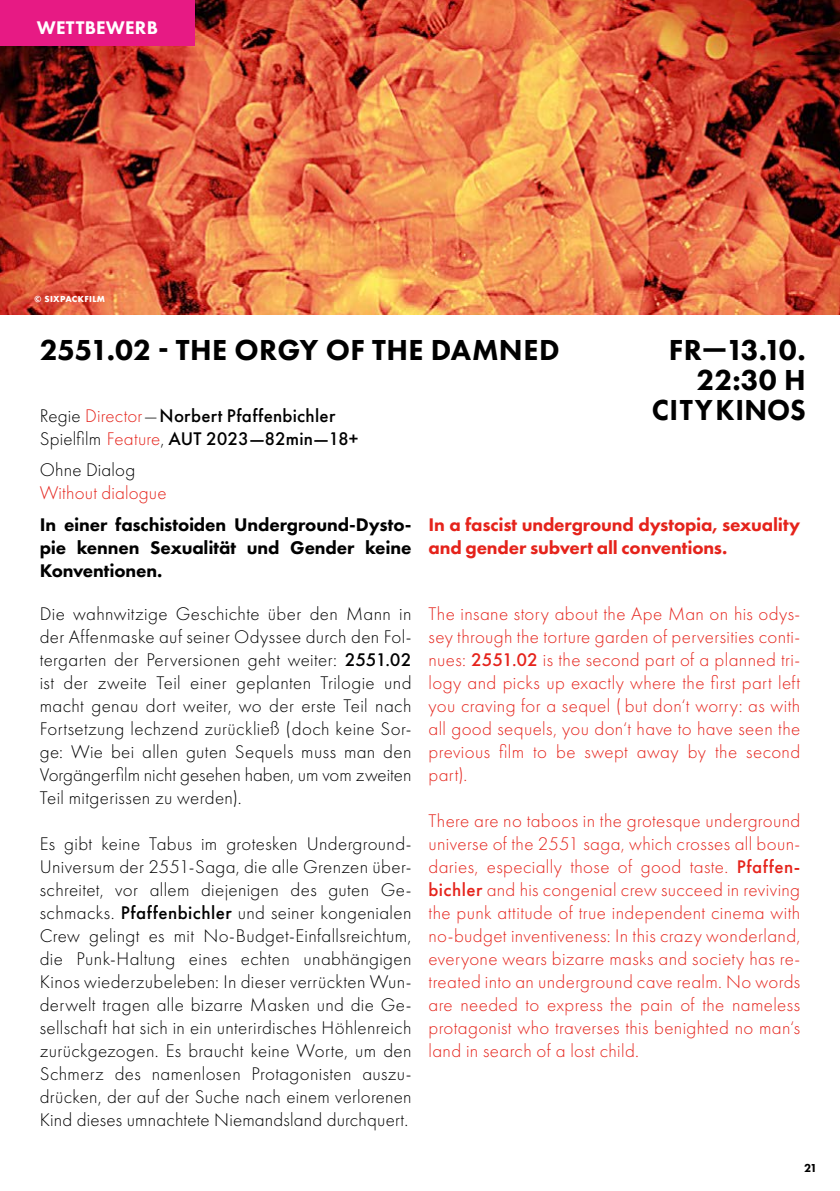
<style>
.page{position:relative;width:840px;height:1191px;background:#fff}
.page>*{position:absolute;margin:0;border:0;box-sizing:border-box;transform-origin:0 0}
.t1{font:800 30px/30px "Futura PT";letter-spacing:.01em;color:#000;text-align:right}
.t2{font:800 30px "Futura PT";letter-spacing:.01em;color:#000;scale:.95 1}
.t3{font:300 19px/23px "Futura PT";letter-spacing:.01em;color:#000;text-align:justify}
.t4{font:300 19px/23px "Futura PT";letter-spacing:.02em;color:#e5231b;text-align:justify}
.t5{font:800 19px/23px "Futura PT";letter-spacing:-.01em;color:#000;text-align:justify}
.t6{font:800 19px/23px "Futura PT";letter-spacing:-.01em;color:#e5231b}
.t7{font:500 19px "Futura PT";letter-spacing:.015em;color:#000}
.t8{font:500 19px "Futura PT";letter-spacing:-.005em;color:#000}
.t9{font:800 19px "Futura PT";letter-spacing:.01em;color:#fff}
.t10{font:800 12px "Futura PT";color:#000}
.t11{font:700 8px "Futura";letter-spacing:.04em;color:#fff}
.s1{font-weight:300}
.s2{font-weight:300;color:#e5231b}
.s3{font-weight:500}
</style>
<div class="page">
<img style="left:1px;top:0;width:838px;height:315px">
<img style="left:0;top:0;width:1px;height:315px">
<div style="left:0;top:0;width:195px;height:34px;background:#e71a84"></div>
<div style="left:0;top:11px;width:195px;height:34px;background:#e71a84"></div>
<p class="t9" style="left:37px;top:16px;width:122px">WETTBEWERB</p>
<p class="t11" style="left:34px;top:293px;width:73px">© SIXPACKFILM</p>
<h1 class="t1" style="left:40px;top:335px;width:521px">2551.02 - THE ORGY OF THE DAMNED</h1>
<h1 class="t1" style="left:668px;top:335px;width:138px">FR—13.10.<br>22:30 H</h1>
<p class="t7" style="left:40px;top:404px;width:297px"><span class="s1">Regie</span> <span class="s2">Director</span><span class="s1">—</span>Norbert Pfaffenbichler</p>
<h1 class="t2" style="left:651px;top:391px;width:163px">CITY KINOS</h1>
<p class="t8" style="left:40px;top:427px;width:320px"><span class="s1">Spielfilm</span> <span class="s2">Feature</span><span class="s1">,</span> AUT 2023—82min—18+</p>
<p class="t3" style="left:40px;top:459px;width:97px">Ohne Dialog</p>
<p class="t4" style="left:40px;top:482px;width:128px">Without dialogue</p>
<p class="t5" style="left:40px;top:513px;width:373px">In einer faschistoiden Underground-Dysto&shy;pie kennen Sexualität und Gender keine Konventionen.</p>
<p class="t3" style="left:40px;top:602px;width:373px">Die wahnwitzige Geschichte über den Mann in der Affenmaske auf seiner Odyssee durch den Fol&shy;tergarten der Perversionen geht weiter: <span class="s3">2551.02 </span>ist der zweite Teil einer geplanten Trilogie und macht genau dort weiter, wo der erste Teil nach Fortsetzung lechzend zurückließ (doch keine Sor&shy;ge: Wie bei allen guten Sequels muss man den Vorgängerfilm nicht gesehen haben, um vom zweiten Teil mitgerissen zu werden).</p>
<p class="t3" style="left:40px;top:832px;width:373px">Es gibt keine Tabus im grotesken Underground-Universum der 2551-Saga, die alle Grenzen über&shy;schreitet, vor allem diejenigen des guten Ge&shy;schmacks. <span class="s3">Pfaffenbichler</span> und seiner kongenialen Crew gelingt es mit No-Budget-Einfallsreichtum, die Punk-Haltung eines echten unabhängigen Kinos wiederzubeleben: In dieser verrückten Wun&shy;derwelt tragen alle bizarre Masken und die Ge&shy;sellschaft hat sich in ein unterirdisches Höhlenreich zurückgezogen. Es braucht keine Worte, um den Schmerz des namenlosen Protagonisten auszu&shy;drücken, der auf der Suche nach einem verlorenen Kind dieses umnachtete Niemandsland durchquert.</p>
<p class="t6" style="left:428px;top:513px;width:373px">In a fascist underground dystopia, sexuality and gender subvert all conventions.</p>
<p class="t4" style="left:428px;top:602px;width:373px">The insane story about the Ape Man on his odys&shy;sey through the torture garden of perversities conti&shy;nues: <span class="s3">2551.02</span> is the second part of a planned tri&shy;logy and picks up exactly where the first part left you craving for a sequel ( but don‘t worry: as with all good sequels, you don‘t have to have seen the previous film to be swept away by the second part).</p>
<p class="t4" style="left:428px;top:809px;width:373px">There are no taboos in the grotesque underground universe of the 2551 saga, which crosses all boun&shy;daries, especially those of good taste. <span class="s3">Pfaffen&shy;bichler</span> and his congenial crew succeed in reviving the punk attitude of true independent cinema with no-budget inventiveness: In this crazy wonderland, everyone wears bizarre masks and society has re&shy;treated into an underground cave realm. No words are needed to express the pain of the nameless protagonist who traverses this benighted no man‘s land in search of a lost child.</p>
<p class="t10" style="left:803px;top:1160px;width:15px">21</p>
</div>
